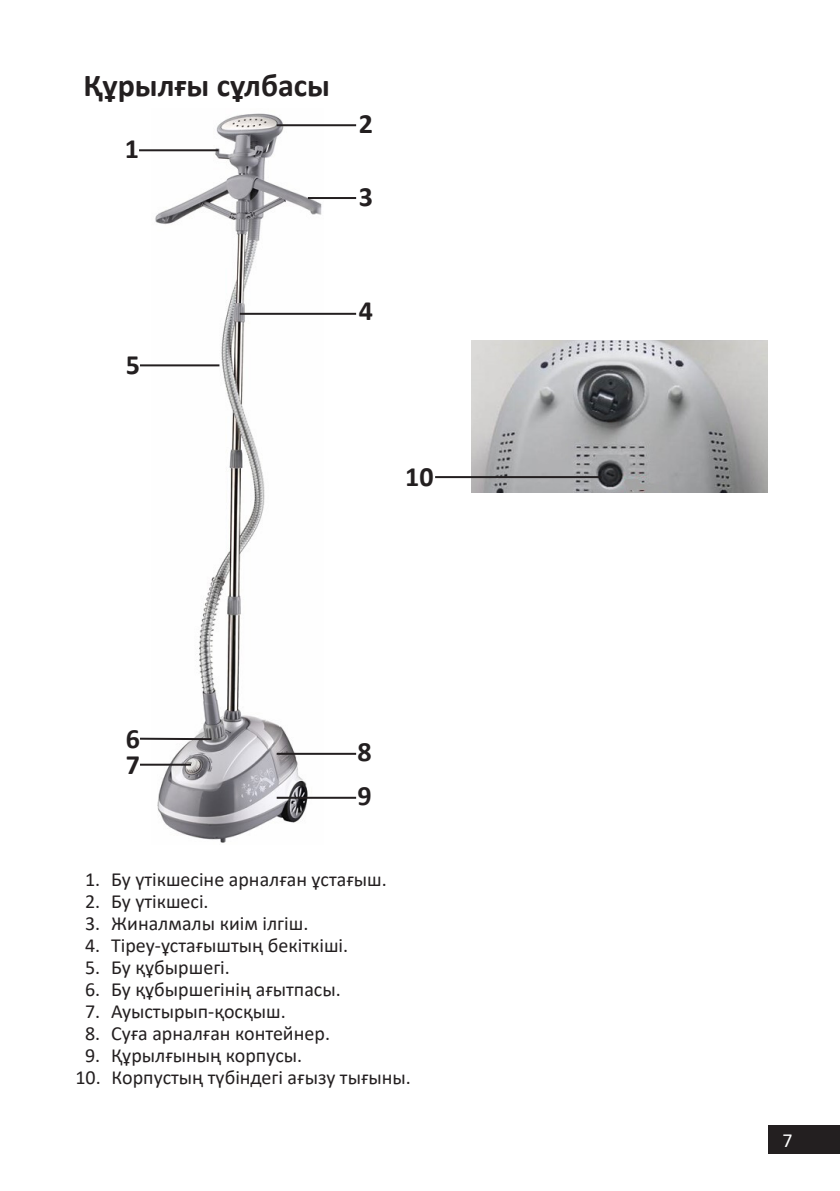
<style>
.page{position:relative;width:840px;height:1191px;background:#fff}
.page>*{position:absolute;margin:0;border:0;box-sizing:border-box;transform-origin:0 0}
.Заголовок_16{font:700 32px "Calibri";color:#231f20}
.цифры_на_схемах{font:700 28px "Calibri";color:#231f20}
.t1{font:20px "Calibri";color:#231f20}
.t2{font:20px "Calibri";color:#fff}
</style>
<div class="page">
<div style="left:767px;top:1125px;width:72px;height:28px;background:#231f20"></div>
<img style="left:151px;top:113px;width:172px;height:730px">
<hr style="left:139px;top:149px;width:79px;height:2px;background:#231f20">
<hr style="left:276px;top:124px;width:80px;height:2px;background:#231f20">
<hr style="left:308px;top:197px;width:48px;height:2px;background:#231f20">
<hr style="left:240px;top:313px;width:116px;height:2px;background:#231f20">
<hr style="left:140px;top:364px;width:79px;height:2px;background:#231f20">
<hr style="left:140px;top:737px;width:71px;height:3px;background:#231f20">
<hr style="left:140px;top:763px;width:51px;height:2px;background:#231f20">
<hr style="left:276px;top:796px;width:80px;height:2px;background:#231f20">
<hr style="left:276px;top:753px;width:80px;height:2px;background:#231f20">
<img style="left:471px;top:340px;width:296px;height:152px">
<hr style="left:435px;top:476px;width:166px;height:2px;background:#231f20">
<p class="Заголовок_16" style="left:83px;top:63px;width:248px">Құрылғы сұлбасы</p>
<p class="цифры_на_схемах" style="left:125px;top:129px;width:16px">1</p>
<p class="цифры_на_схемах" style="left:359px;top:104px;width:16px">2</p>
<p class="цифры_на_схемах" style="left:359px;top:177px;width:16px">3</p>
<p class="цифры_на_схемах" style="left:126px;top:345px;width:16px">5</p>
<p class="цифры_на_схемах" style="left:359px;top:291px;width:16px">4</p>
<p class="цифры_на_схемах" style="left:405px;top:457px;width:30px">10</p>
<p class="цифры_на_схемах" style="left:126px;top:719px;width:16px">6</p>
<p class="цифры_на_схемах" style="left:126px;top:745px;width:16px">7</p>
<p class="цифры_на_схемах" style="left:357px;top:732px;width:16px">8</p>
<p class="цифры_на_схемах" style="left:357px;top:776px;width:16px">9</p>
<p class="t1" style="left:85px;top:865px;width:303px">1. Бу үтікшесіне арналған ұстағыш.</p>
<p class="t1" style="left:85px;top:887px;width:125px">2. Бу үтікшесі.</p>
<p class="t1" style="left:85px;top:909px;width:225px">3. Жиналмалы киім ілгіш.</p>
<p class="t1" style="left:85px;top:931px;width:264px">4. Тіреу-ұстағыштың бекіткіші.</p>
<p class="t1" style="left:85px;top:953px;width:146px">5. Бу құбыршегі.</p>
<p class="t1" style="left:85px;top:975px;width:257px">6. Бу құбыршегінің ағытпасы.</p>
<p class="t1" style="left:85px;top:997px;width:202px">7. Ауыстырып-қосқыш.</p>
<p class="t1" style="left:85px;top:1019px;width:246px">8. Суға арналған контейнер.</p>
<p class="t1" style="left:85px;top:1041px;width:218px">9. Құрылғының корпусы.</p>
<p class="t1" style="left:75px;top:1063px;width:337px">10. Корпустың түбіндегі ағызу тығыны.</p>
<p class="t2" style="left:782px;top:1126px;width:12px">7</p>
</div>
